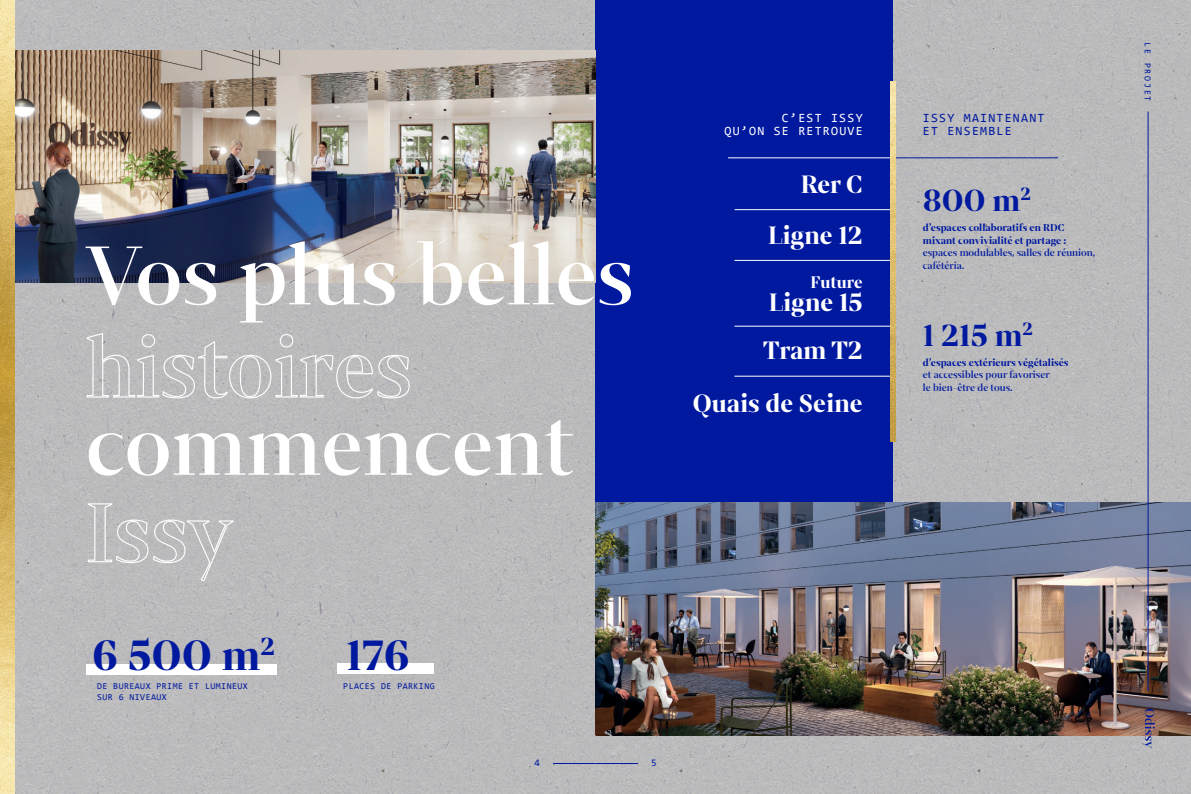
<style>
.page{position:relative;width:1191px;height:794px;background:#fff}
.page>*{position:absolute;margin:0;border:0;box-sizing:border-box;transform-origin:0 0}
.t1{font:500 90px/92.6px "Mixta Sharp Alt";color:#fff}
.t2{font:700 45.6px "Mixta Sharp Alt";color:#00199f}
.t3{font:700 32.8px "Mixta Sharp Alt";color:#00199f}
.t4{font:700 27px/52.4px "Mixta Sharp Alt";color:#fff;text-align:right}
.t5{font:700 18px "Mixta Sharp Alt";color:#fff}
.t6{font:12.6px/13.5px "Consolas";letter-spacing:.1em;color:#fff;text-align:right}
.t7{font:12.6px/13.5px "Consolas";letter-spacing:.1em;color:#00199f}
.t8{font:500 10.8px/12.6px "Mixta Sharp Alt";color:#00199f}
.t9{font:700 10.8px/12.6px "Mixta Sharp Alt";color:#00199f}
.t10{font:10px "Consolas";color:#00199f}
.t11{font:9px/10.8px "Consolas";letter-spacing:.05em;color:#00199f}
.t12{font:9px "Consolas";letter-spacing:.2em;color:#00199f}
</style>
<div class="page">
<div style="left:14px;top:0;width:581px;height:794px;background:#bbbbbc"></div>
<img style="left:893px;top:0;width:298px;height:794px">
<img style="left:595px;top:735px;width:312px;height:59px">
<div style="left:595px;top:0;width:298px;height:503px;background:#00199f"></div>
<img style="left:14px;top:50px;width:581px;height:233px">
<img style="left:595px;top:503px;width:596px;height:232px">
<img style="left:0;top:0;width:14px;height:794px">
<hr style="left:1147px;top:111px;width:1px;height:580px;background:#00199f">
<hr style="left:553px;top:763px;width:42px;height:1px;background:#00199f">
<hr style="left:595px;top:763px;width:43px;height:1px;background:#00199f">
<svg style="left:1142px;top:709px;width:12px;height:39px"></svg>
<hr style="left:734px;top:209px;width:159px;height:1px;background:#fff">
<hr style="left:893px;top:158px;width:165px;height:1px;background:#00199f">
<hr style="left:728px;top:158px;width:165px;height:1px;background:#fff">
<hr style="left:734px;top:260px;width:158px;height:1px;background:#fff">
<hr style="left:734px;top:326px;width:158px;height:1px;background:#fff">
<hr style="left:734px;top:376px;width:158px;height:1px;background:#fff">
<img style="left:890px;top:82px;width:5px;height:360px">
<div style="left:86px;top:664px;width:191px;height:11px;background:#fff"></div>
<div style="left:337px;top:663px;width:97px;height:11px;background:#fff"></div>
<h1 class="t1" style="left:86px;top:231px;width:550px">Vos plus belles histoires</h1>
<h1 class="t1" style="left:86px;top:404px;width:489px;line-height:86.9px">commencent<br>Issy</h1>
<h2 class="t2" style="left:92px;top:629px;width:184px">6 500 m<sup>2</sup></h2>
<h2 class="t2" style="left:346px;top:629px;width:65px">176</h2>
<p class="t11" style="left:97px;top:680px;width:152px">DE BUREAUX PRIME ET LUMINEUX<br>SUR 6 NIVEAUX</p>
<p class="t11" style="left:343px;top:680px;width:93px">PLACES DE PARKING</p>
<p class="t10" style="left:534px;top:755px;width:7px">4</p>
<p class="t10" style="left:651px;top:755px;width:7px">5</p>
<p class="t6" style="left:724px;top:110px;width:139px">C’EST ISSY<br>QU’ON SE RETROUVE</p>
<p class="t7" style="left:923px;top:110px;width:123px">ISSY MAINTENANT<br>ET ENSEMBLE</p>
<h3 class="t4" style="left:800px;top:159px;width:63px">Rer C</h3>
<h3 class="t4" style="left:768px;top:209px;width:96px">Ligne 12</h3>
<h3 class="t5" style="left:810px;top:271px;width:53px">Future</h3>
<h3 class="t4" style="left:769px;top:276px;width:95px">Ligne 15</h3>
<h3 class="t4" style="left:693px;top:325px;width:171px">Tram T2<br>Quais de Seine</h3>
<h3 class="t3" style="left:923px;top:182px;width:109px">800 m<sup>2</sup></h3>
<p class="t9" style="left:923px;top:222px;width:145px">d’espaces collaboratifs en RDC mixant convivialité et partage :</p>
<p class="t8" style="left:923px;top:247px;width:174px">espaces modulables, salles de réunion, cafétéria.</p>
<h3 class="t3" style="left:923px;top:316px;width:112px">1 215 m<sup>2</sup></h3>
<p class="t9" style="left:923px;top:356px;width:147px">d’espaces extérieurs végétalisés</p>
<p class="t8" style="left:923px;top:369px;width:128px">et accessibles pour favoriser le bien-être de tous.</p>
<p class="t12" style="left:1153px;top:42px;width:60px;rotate:90deg">LE PROJET</p>
</div>
